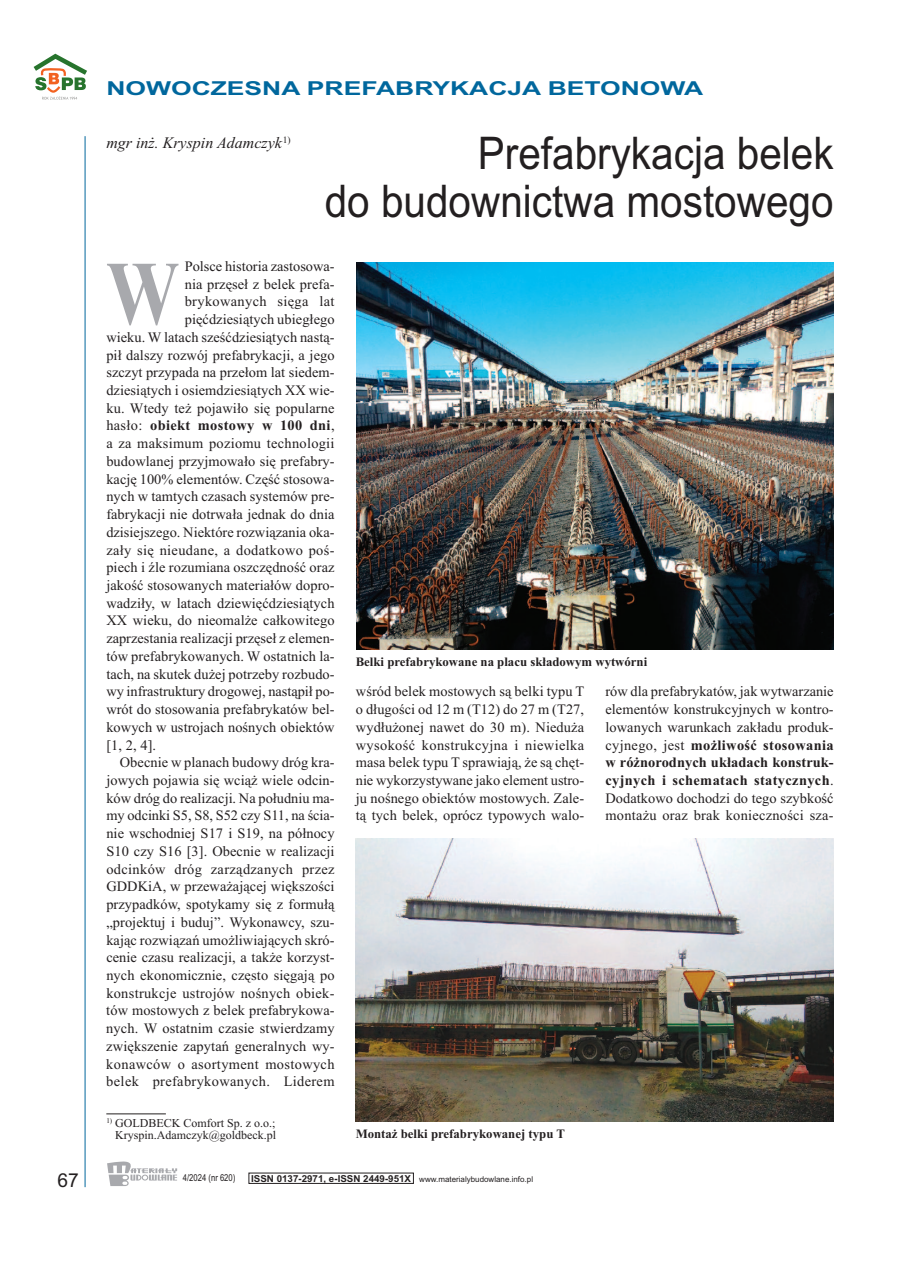
<style>
.page{position:relative;width:906px;height:1268px;background:#fff}
.page>*{position:absolute;margin:0;border:0;box-sizing:border-box;transform-origin:0 0}
.t1{font:700 91.05px "Times New Roman";color:#a8a9ad;scale:.8 1}
.t2{font:45px/48px "Arial";color:#231f20;text-align:right;scale:.9 1}
.t3{font:700 19.2px "Arial";color:#00679d;scale:1.38 1}
.t4{font:19.2px "Arial";color:#231f20}
.t5{font:italic 16.05px "Times New Roman";color:#231f20}
.t6{font:14.4px/17.7px "Times New Roman";letter-spacing:.005em;color:#231f20;text-align:justify}
.t7{font:14.4px "Times New Roman";letter-spacing:.025em;color:#231f20}
.t8{font:700 14.4px "Times New Roman";letter-spacing:.025em;color:#231f20}
.t9{font:700 12.75px "Times New Roman";color:#231f20}
.t10{font:12px/12.8px "Times New Roman";color:#231f20;text-align:right}
.t11{font:9.6px "Arial";color:#231f20;scale:.8 1}
.t12{font:7.95px "Arial";color:#231f20}
.s1{font-weight:400}
.s2{font-weight:700}
.s3{font-weight:700;font-size:9.6px}
</style>
<div class="page">
<hr style="left:85px;top:136px;width:1px;height:1050px;background:#00679d">
<svg style="left:107px;top:1161px;width:70px;height:24px"></svg>
<svg style="left:33px;top:53px;width:54px;height:47px"></svg>
<hr style="left:106px;top:1113px;width:60px;height:1px;background:#231f20">
<img style="left:356px;top:262px;width:477px;height:387px">
<img style="left:356px;top:838px;width:477px;height:283px">
<h3 class="t3" style="left:106px;top:77px;width:434px">NOWOCZESNA PREFABRYKACJA BETONOWA</h3>
<p class="t5" style="left:106px;top:133px;width:186px">mgr inż. Kryspin Adamczyk<sup>1)</sup></p>
<h2 class="t2" style="left:325px;top:129px;width:567px">Prefabrykacja belek<br>do budownictwa mostowego</h2>
<h1 class="t1" style="left:106px;top:239px;width:92px">W</h1>
<p class="t6" style="left:185px;top:257px;width:151px">Polsce historia zastosowa-</p>
<p class="t6" style="left:185px;top:275px;width:151px">nia przęseł z belek prefa-</p>
<p class="t7" style="left:185px;top:293px;width:151px">brykowanych sięga lat</p>
<p class="t6" style="left:185px;top:310px;width:151px">pięćdziesiątych ubiegłego</p>
<p class="t6" style="left:106px;top:328px;width:230px">wieku. W latach sześćdziesiątych nastą-</p>
<p class="t6" style="left:106px;top:345px;width:230px">pił dalszy rozwój prefabrykacji, a jego</p>
<p class="t6" style="left:106px;top:363px;width:230px">szczyt przypada na przełom lat siedem-</p>
<p class="t6" style="left:106px;top:381px;width:230px">dziesiątych i osiemdziesiątych XX wie-</p>
<p class="t6" style="left:106px;top:399px;width:230px">ku. Wtedy też pojawiło się popularne</p>
<p class="t8" style="left:106px;top:417px;width:230px"><span class="s1">hasło:</span> obiekt mostowy w 100 dni<span class="s1">,</span></p>
<p class="t6" style="left:106px;top:434px;width:230px">a za maksimum poziomu technologii</p>
<p class="t6" style="left:106px;top:452px;width:230px">budowlanej przyjmowało się prefabry-</p>
<p class="t6" style="left:106px;top:469px;width:230px">kację 100% elementów. Część stosowa-</p>
<p class="t6" style="left:106px;top:487px;width:230px">nych w tamtych czasach systemów pre-</p>
<p class="t6" style="left:106px;top:505px;width:230px">fabrykacji nie dotrwała jednak do dnia</p>
<p class="t6" style="left:106px;top:523px;width:230px">dzisiejszego. Niektóre rozwiązania oka-</p>
<p class="t7" style="left:106px;top:541px;width:230px">zały się nieudane, a dodatkowo poś-</p>
<p class="t6" style="left:106px;top:558px;width:230px">piech i źle rozumiana oszczędność oraz</p>
<p class="t6" style="left:106px;top:576px;width:230px">jakość stosowanych materiałów dopro-</p>
<p class="t6" style="left:106px;top:593px;width:230px">wadziły, w latach dziewięćdziesiątych</p>
<p class="t6" style="left:106px;top:611px;width:230px">XX wieku, do nieomalże całkowitego</p>
<p class="t6" style="left:106px;top:629px;width:230px">zaprzestania realizacji przęseł z elemen-</p>
<p class="t6" style="left:106px;top:647px;width:230px">tów prefabrykowanych. W ostatnich la-</p>
<p class="t6" style="left:106px;top:664px;width:230px">tach, na skutek dużej potrzeby rozbudo-</p>
<p class="t6" style="left:106px;top:682px;width:230px">wy infrastruktury drogowej, nastąpił po-</p>
<p class="t6" style="left:106px;top:700px;width:230px">wrót do stosowania prefabrykatów bel-</p>
<p class="t6" style="left:106px;top:717px;width:230px">kowych w ustrojach nośnych obiektów</p>
<p class="t6" style="left:106px;top:735px;width:51px">[1, 2, 4].</p>
<p class="t6" style="left:120px;top:753px;width:216px">Obecnie w planach budowy dróg kra-</p>
<p class="t6" style="left:106px;top:771px;width:230px">jowych pojawia się wciąż wiele odcin-</p>
<p class="t6" style="left:106px;top:788px;width:230px">ków dróg do realizacji. Na południu ma-</p>
<p class="t6" style="left:106px;top:806px;width:230px">my odcinki S5, S8, S52 czy S11, na ścia-</p>
<p class="t6" style="left:106px;top:824px;width:230px">nie wschodniej S17 i S19, na północy</p>
<p class="t6" style="left:106px;top:841px;width:230px">S10 czy S16 [3]. Obecnie w realizacji</p>
<p class="t7" style="left:106px;top:860px;width:230px">odcinków dróg zarządzanych przez</p>
<p class="t6" style="left:106px;top:877px;width:230px">GDDKiA, w przeważającej większości</p>
<p class="t6" style="left:106px;top:895px;width:230px">przypadków, spotykamy się z formułą</p>
<p class="t6" style="left:106px;top:912px;width:230px">„projektuj i buduj”. Wykonawcy, szu-</p>
<p class="t6" style="left:106px;top:930px;width:230px">kając rozwiązań umożliwiających skró-</p>
<p class="t6" style="left:106px;top:948px;width:230px">cenie czasu realizacji, a także korzyst-</p>
<p class="t6" style="left:106px;top:965px;width:230px">nych ekonomicznie, często sięgają po</p>
<p class="t6" style="left:106px;top:983px;width:230px">konstrukcje ustrojów nośnych obiek-</p>
<p class="t6" style="left:106px;top:1001px;width:230px">tów mostowych z belek prefabrykowa-</p>
<p class="t6" style="left:106px;top:1019px;width:230px">nych. W ostatnim czasie stwierdzamy</p>
<p class="t6" style="left:106px;top:1036px;width:230px">zwiększenie zapytań generalnych wy-</p>
<p class="t7" style="left:106px;top:1054px;width:230px">konawców o asortyment mostowych</p>
<p class="t7" style="left:106px;top:1072px;width:230px">belek prefabrykowanych. Liderem</p>
<p class="t10" style="left:106px;top:1115px;width:171px"><sup>1)</sup> GOLDBECK Comfort Sp. z o.o.;<br>Kryspin.Adamczyk@goldbeck.pl</p>
<p class="t9" style="left:356px;top:654px;width:293px">Belki prefabrykowane na placu składowym wytwórni</p>
<p class="t6" style="left:356px;top:682px;width:230px">wśród belek mostowych są belki typu T o długości od 12 m (T12) do 27 m (T27, wydłużonej nawet do 30 m). Nieduża wysokość konstrukcyjna i niewielka masa belek typu T sprawiają, że są chęt&shy;nie wykorzystywane jako element ustro&shy;ju nośnego obiektów mostowych. Zale&shy;tą tych belek, oprócz typowych walo-</p>
<p class="t6" style="left:605px;top:682px;width:230px">rów dla prefabrykatów, jak wytwarzanie elementów konstrukcyjnych w kontro&shy;lowanych warunkach zakładu produk&shy;cyjnego, jest <span class="s2">możliwość stosowania w różnorodnych układach konstruk&shy;cyjnych i schematach statycznych</span>.<br>Dodatkowo dochodzi do tego szybkość montażu oraz brak konieczności sza-</p>
<p class="t9" style="left:356px;top:1126px;width:211px">Montaż belki prefabrykowanej typu T</p>
<h3 class="t4" style="left:57px;top:1168px;width:23px">67</h3>
<p class="t11" style="left:183px;top:1171px;width:67px">4/2024 (nr 620)</p>
<p class="t12" style="left:251px;top:1174px;width:283px"><span class="s3">ISSN 0137-2971, e-ISSN 2449-951X</span> www.materialybudowlane.info.pl</p>
</div>
